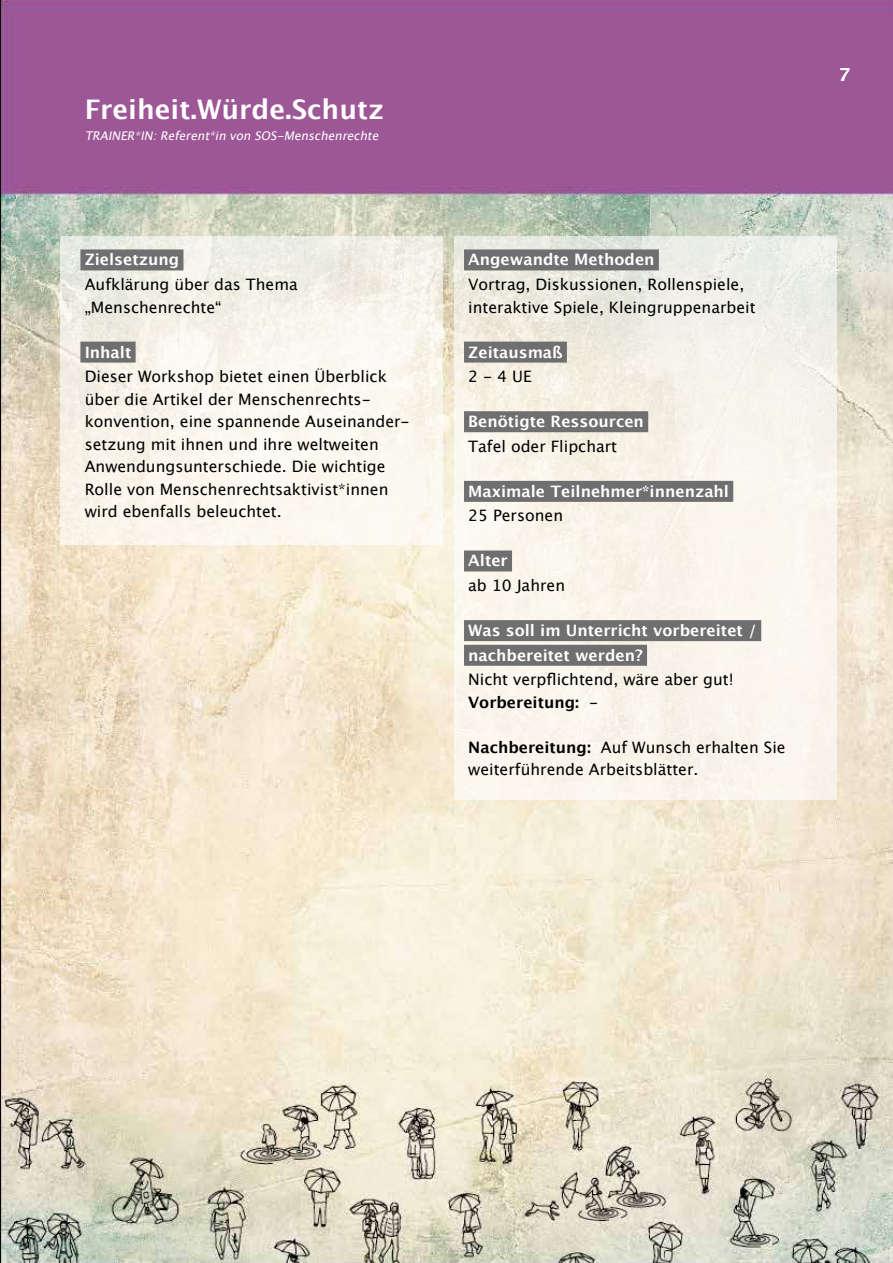
<style>
.page{position:relative;width:893px;height:1263px;background:#fff}
.page>*{position:absolute;margin:0;border:0;box-sizing:border-box;transform-origin:0 0}
.t1{font:700 27px "Lucida Grande";color:#fff}
.t2{font:700 18px "Lucida Grande";color:#fff}
.t3{font:15.75px/22.5px "Lucida Grande";color:#000}
.t4{font:700 15.75px/24.6px "Lucida Grande";color:#fff}
.t5{font:italic 12px "Lucida Grande";color:#fff}
.s1{font-weight:700}
</style>
<div class="page">
<img style="left:0;top:0;width:893px;height:1263px">
<div style="left:61px;top:236px;width:382px;height:308px;background:linear-gradient(to bottom,#f0efe6,#fef9f0)"></div>
<div style="left:454px;top:236px;width:383px;height:563px;background:linear-gradient(to bottom,#eeede4,#fdf8ef)"></div>
<div style="left:80px;top:249px;width:103px;height:21px;background:#706f6f"></div>
<div style="left:80px;top:342px;width:56px;height:21px;background:#706f6f"></div>
<div style="left:464px;top:249px;width:195px;height:21px;background:#706f6f"></div>
<div style="left:464px;top:342px;width:103px;height:21px;background:#706f6f"></div>
<div style="left:464px;top:411px;width:184px;height:21px;background:#706f6f"></div>
<div style="left:464px;top:481px;width:269px;height:21px;background:#706f6f"></div>
<div style="left:464px;top:550px;width:48px;height:21px;background:#706f6f"></div>
<div style="left:464px;top:620px;width:297px;height:21px;background:#706f6f"></div>
<div style="left:464px;top:645px;width:183px;height:21px;background:#706f6f"></div>
<h1 class="t1" style="left:85px;top:87px;width:301px">Freiheit.Würde.Schutz</h1>
<p class="t5" style="left:85px;top:129px;width:299px">TRAINER*IN: Referent*in von SOS-Menschenrechte</p>
<p class="t4" style="left:85px;top:247px;width:96px">Zielsetzung</p>
<p class="t3" style="left:85px;top:273px;width:215px">Aufklärung über das Thema „Menschenrechte“</p>
<p class="t4" style="left:85px;top:339px;width:48px">Inhalt</p>
<p class="t3" style="left:85px;top:365px;width:326px">Dieser Workshop bietet einen Überblick über die Artikel der Menschenrechts&shy;konvention, eine spannende Auseinander&shy;setzung mit ihnen und ihre weltweiten Anwendungsunterschiede. Die wichtige Rolle von Menschenrechtsaktivist*innen wird ebenfalls beleuchtet.</p>
<p class="t2" style="left:839px;top:60px;width:13px">7</p>
<p class="t4" style="left:468px;top:247px;width:188px">Angewandte Methoden</p>
<p class="t3" style="left:468px;top:273px;width:289px">Vortrag, Diskussionen, Rollenspiele, interaktive Spiele, Kleingruppenarbeit</p>
<p class="t4" style="left:468px;top:339px;width:96px">Zeitausmaß</p>
<p class="t3" style="left:468px;top:365px;width:65px">2 - 4 UE</p>
<p class="t4" style="left:468px;top:409px;width:177px">Benötigte Ressourcen</p>
<p class="t3" style="left:468px;top:435px;width:150px">Tafel oder Flipchart</p>
<p class="t4" style="left:468px;top:479px;width:262px">Maximale Teilnehmer*innenzahl</p>
<p class="t3" style="left:468px;top:505px;width:96px">25 Personen</p>
<p class="t4" style="left:468px;top:548px;width:41px">Alter</p>
<p class="t3" style="left:468px;top:574px;width:98px">ab 10 Jahren</p>
<p class="t4" style="left:468px;top:618px;width:290px">Was soll im Unterricht vorbereitet / nachbereitet werden?</p>
<p class="t3" style="left:468px;top:669px;width:267px">Nicht verpflichtend, wäre aber gut!<br><span class="s1">Vorbereitung:</span> -</p>
<p class="t3" style="left:468px;top:736px;width:319px"><span class="s1">Nachbereitung:</span> Auf Wunsch erhalten Sie weiterführende Arbeitsblätter.</p>
</div>
